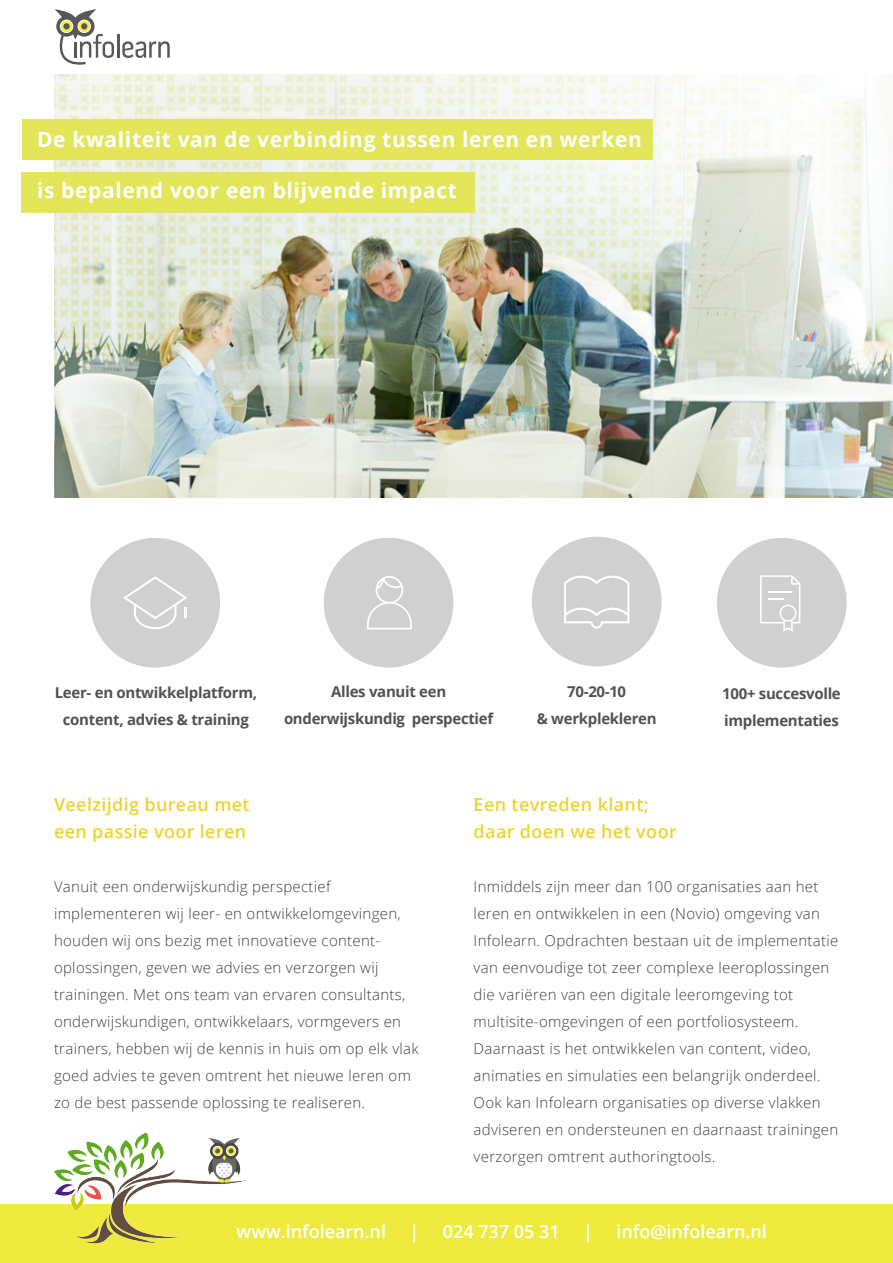
<style>
.page{position:relative;width:893px;height:1263px;background:#fff}
.page>*{position:absolute;margin:0;border:0;box-sizing:border-box;transform-origin:0 0}
.t1{font:700 21px "Open Sans";letter-spacing:.03em;color:#fff}
.t2{font:600 18px "Open Sans";letter-spacing:.02em;color:#eed330}
.t3{font:600 18px "Open Sans";color:#fff}
.t4{font:300 15px/27px "Open Sans";letter-spacing:.02em;color:#404042}
.t5{font:700 15px "Open Sans";letter-spacing:-.02em;color:#505351}
</style>
<div class="page">
<img style="left:55px;top:75px;width:838px;height:422px">
<div style="left:0;top:1204px;width:893px;height:59px;background:#eeeb3e"></div>
<hr style="left:117px;top:35px;width:2px;height:23px;background:#595855">
<svg style="left:122px;top:41px;width:48px;height:17px"></svg>
<svg style="left:54px;top:9px;width:60px;height:56px"></svg>
<img style="left:55px;top:1132px;width:193px;height:111px">
<div style="left:23px;top:120px;width:630px;height:40px;background:#e3e55a"></div>
<div style="left:22px;top:173px;width:453px;height:40px;background:#e3e55a"></div>
<div style="left:717px;top:538px;width:130px;height:130px;background:#cfd0cf;border-radius:50%"></div>
<div style="left:324px;top:538px;width:129px;height:129px;background:#cfd0cf;border-radius:50%"></div>
<div style="left:90px;top:538px;width:130px;height:130px;background:#cfd0cf;border-radius:50%"></div>
<div style="left:532px;top:537px;width:130px;height:129px;background:#cfd0cf;border-radius:50%"></div>
<svg style="left:123px;top:576px;width:64px;height:53px"></svg>
<svg style="left:760px;top:575px;width:40px;height:57px"></svg>
<svg style="left:367px;top:576px;width:45px;height:53px"></svg>
<svg style="left:564px;top:576px;width:65px;height:53px"></svg>
<p class="t1" style="left:37px;top:125px;width:606px">De kwaliteit van de verbinding tussen leren en werken</p>
<p class="t1" style="left:37px;top:176px;width:421px">is bepalend voor een blijvende impact</p>
<p class="t5" style="left:55px;top:682px;width:204px">Leer- en ontwikkelplatform,</p>
<p class="t5" style="left:63px;top:709px;width:188px">content, advies &amp; training</p>
<p class="t5" style="left:331px;top:681px;width:117px">Alles vanuit een</p>
<p class="t5" style="left:284px;top:708px;width:211px">onderwijskundig perspectief</p>
<p class="t5" style="left:567px;top:681px;width:60px">70-20-10</p>
<p class="t5" style="left:537px;top:708px;width:121px">&amp; werkplekleren</p>
<p class="t5" style="left:722px;top:683px;width:120px">100+ succesvolle</p>
<p class="t5" style="left:724px;top:710px;width:116px">implementaties</p>
<p class="t2" style="left:54px;top:792px;width:197px">Veelzijdig bureau met</p>
<p class="t2" style="left:54px;top:819px;width:194px">een passie voor leren</p>
<p class="t4" style="left:54px;top:873px;width:278px">Vanuit een onderwijskundig perspectief</p>
<p class="t4" style="left:54px;top:900px;width:348px">implementeren wij leer- en ontwikkelomgevingen, houden wij ons bezig met innovatieve content-</p>
<p class="t4" style="left:54px;top:954px;width:326px">oplossingen, geven we advies en verzorgen wij</p>
<p class="t4" style="left:54px;top:981px;width:366px">trainingen. Met ons team van ervaren consultants, onderwijskundigen, ontwikkelaars, vormgevers en trainers, hebben wij de kennis in huis om op elk vlak goed advies te geven omtrent het nieuwe leren om zo de best passende oplossing te realiseren.</p>
<p class="t2" style="left:474px;top:792px;width:177px">Een tevreden klant;</p>
<p class="t2" style="left:474px;top:819px;width:205px">daar doen we het voor</p>
<p class="t4" style="left:474px;top:873px;width:366px">Inmiddels zijn meer dan 100 organisaties aan het leren en ontwikkelen in een (Novio) omgeving van Infolearn. Opdrachten bestaan uit de implementatie van eenvoudige tot zeer complexe leeroplossingen die variëren van een digitale leeromgeving tot</p>
<p class="t4" style="left:474px;top:1008px;width:326px">multisite-omgevingen of een portfoliosysteem.</p>
<p class="t4" style="left:474px;top:1035px;width:366px">Daarnaast is het ontwikkelen van content, video, animaties en simulaties een belangrijk onderdeel.<br>Ook kan Infolearn organisaties op diverse vlakken adviseren en ondersteunen en daarnaast trainingen verzorgen omtrent authoringtools.</p>
<p class="t3" style="left:237px;top:1219px;width:151px">www.infolearn.nl</p>
<p class="t3" style="left:409px;top:1219px;width:11px">|</p>
<p class="t3" style="left:443px;top:1219px;width:118px">024 737 05 31</p>
<p class="t3" style="left:583px;top:1219px;width:11px">|</p>
<p class="t3" style="left:616px;top:1219px;width:152px">info@infolearn.nl</p>
</div>
